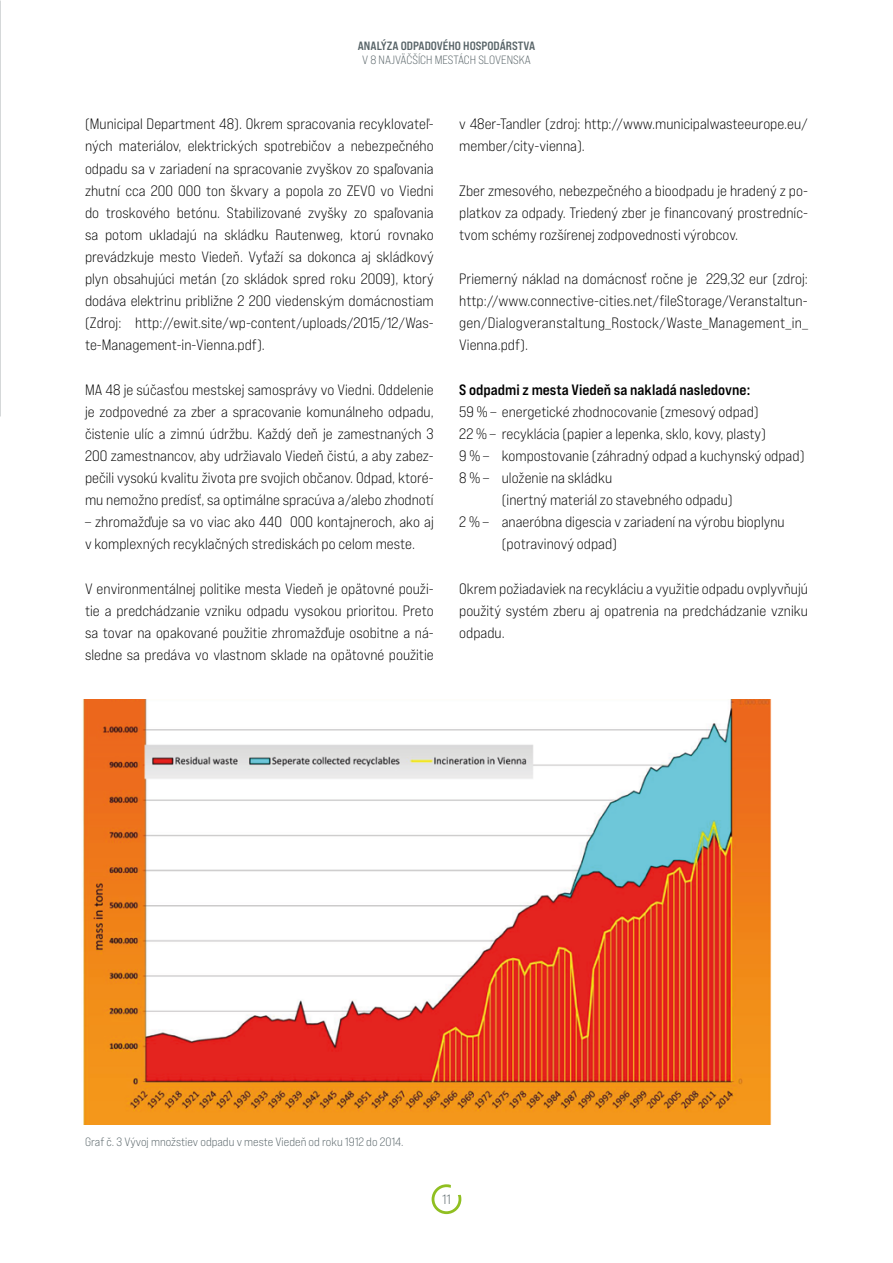
<style>
.page{position:relative;width:893px;height:1263px;background:#fff}
.page>*{position:absolute;margin:0;border:0;box-sizing:border-box;transform-origin:0 0}
.t1{font:15px/22px "Bebas Neue Pro Exp Bk";color:#000;text-align:justify}
.t2{font:15px "Bebas Neue Pro Exp Bd";color:#000}
.t3{font:13.5px "Bebas Neue Pro Exp Bk";color:#576367}
.t4{font:12px "Bebas Neue Pro Exp Bk";color:#576367}
.t5{font:12px "Bebas Neue Pro Exp Bd";color:#576367}
</style>
<div class="page">
<svg style="left:432px;top:1184px;width:29px;height:30px"></svg>
<img style="left:82px;top:699px;width:690px;height:425px">
<p class="t5" style="left:358px;top:39px;width:179px">ANALÝZA ODPADOVÉHO HOSPODÁRSTVA</p>
<p class="t4" style="left:362px;top:52px;width:170px">V 8 NAJVÄČŠÍCH MESTÁCH SLOVENSKA</p>
<p class="t1" style="left:85px;top:113px;width:350px">(Municipal Department 48). Okrem spracovania recyklovateľ&shy;ných materiálov, elektrických spotrebičov a nebezpečného odpadu sa v zariadení na spracovanie zvyškov zo spaľovania zhutní cca 200 000 ton škvary a popola zo ZEVO vo Viedni do troskového betónu. Stabilizované zvyšky zo spaľovania sa potom ukladajú na skládku Rautenweg, ktorú rovnako prevádzkuje mesto Viedeň. Vyťaží sa dokonca aj skládkový plyn obsahujúci metán (zo skládok spred roku 2009), ktorý dodáva elektrinu približne 2 200 viedenským domácnostiam (Zdroj: http://ewit.site/wp-content/uploads/2015/12/Was&shy;te-Management-in-Vienna.pdf).</p>
<p class="t1" style="left:85px;top:378px;width:350px">MA 48 je súčasťou mestskej samosprávy vo Viedni. Oddelenie je zodpovedné za zber a spracovanie komunálneho odpadu, čistenie ulíc a zimnú údržbu. Každý deň je zamestnaných 3<br>200 zamestnancov, aby udržiavalo Viedeň čistú, a aby zabez&shy;pečili vysokú kvalitu života pre svojich občanov. Odpad, ktoré&shy;mu nemožno predísť, sa optimálne spracúva a/alebo zhodnotí</p>
<p class="t1" style="left:85px;top:511px;width:350px">– zhromažďuje sa vo viac ako 440 000 kontajneroch, ako aj v komplexných recyklačných strediskách po celom meste.</p>
<p class="t1" style="left:85px;top:577px;width:350px">V environmentálnej politike mesta Viedeň je opätovné použi&shy;tie a predchádzanie vzniku odpadu vysokou prioritou. Preto sa tovar na opakované použitie zhromažďuje osobitne a ná&shy;sledne sa predáva vo vlastnom sklade na opätovné použitie</p>
<p class="t1" style="left:459px;top:113px;width:350px">v 48er-Tandler (zdroj: http://www.municipalwasteeurope.eu/ member/city-vienna).</p>
<p class="t1" style="left:459px;top:179px;width:350px">Zber zmesového, nebezpečného a bioodpadu je hradený z po&shy;platkov za odpady. Triedený zber je financovaný prostredníc&shy;tvom schémy rozšírenej zodpovednosti výrobcov.</p>
<p class="t1" style="left:459px;top:268px;width:350px">Priemerný náklad na domácnosť ročne je 229,32 eur (zdroj: http://www.connective-cities.net/fileStorage/Veranstaltun&shy;gen/Dialogveranstaltung_Rostock/Waste_Management_in_ Vienna.pdf).</p>
<p class="t2" style="left:459px;top:380px;width:293px">S odpadmi z mesta Viedeň sa nakladá nasledovne:</p>
<p class="t1" style="left:459px;top:400px;width:301px">59 % – energetické zhodnocovanie (zmesový odpad)</p>
<p class="t1" style="left:459px;top:422px;width:308px">22 % – recyklácia (papier a lepenka, sklo, kovy, plasty)</p>
<p class="t1" style="left:459px;top:444px;width:347px">9 % – kompostovanie (záhradný odpad a kuchynský odpad)</p>
<p class="t1" style="left:459px;top:467px;width:154px">8 % – uloženie na skládku</p>
<p class="t1" style="left:502px;top:489px;width:232px">(inertný materiál zo stavebného odpadu)</p>
<p class="t1" style="left:459px;top:511px;width:327px">2 % – anaeróbna digescia v zariadení na výrobu bioplynu</p>
<p class="t1" style="left:502px;top:533px;width:117px">(potravinový odpad)</p>
<p class="t1" style="left:459px;top:577px;width:350px">Okrem požiadaviek na recykláciu a využitie odpadu ovplyvňujú použitý systém zberu aj opatrenia na predchádzanie vzniku odpadu.</p>
<p class="t4" style="left:85px;top:1135px;width:320px">Graf č. 3 Vývoj množstiev odpadu v meste Viedeň od roku 1912 do 2014.</p>
<p class="t3" style="left:442px;top:1191px;width:10px">11</p>
</div>
